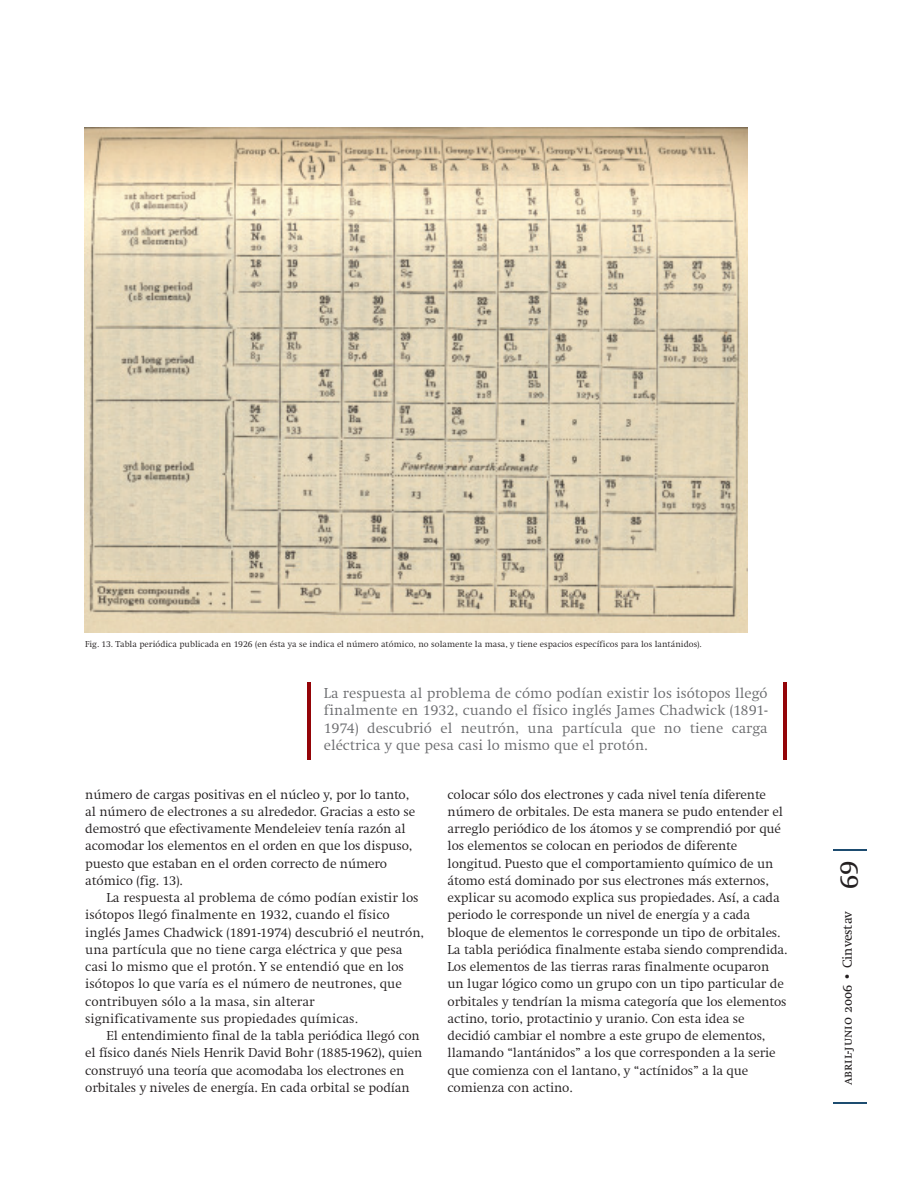
<style>
.page{position:relative;width:918px;height:1188px;background:#fff}
.page>*{position:absolute;margin:0;border:0;box-sizing:border-box;transform-origin:0 0}
.t1{font:300 15px/17.2px "Swift EF";color:#6c6d70;text-align:justify}
.t2{font:300 13.5px/17.2px "Swift EF";letter-spacing:-.01em;color:#231f20}
.t3{font:13.5px "Swift SCEF";color:#231f20}
.t4{font:300 9px "Swift EF";color:#231f20}
.s1{font-family:"Swift EF"}
.s2{font-family:"Swift EF";font-size:27px}
</style>
<div class="page">
<hr style="left:833px;top:1103px;width:34px;height:1px;background:#1d4c70">
<hr style="left:833px;top:849px;width:34px;height:2px;background:#1d4c70">
<img style="left:85px;top:128px;width:662px;height:504px">
<hr style="left:307px;top:682px;width:3px;height:78px;background:#940408">
<hr style="left:784px;top:682px;width:3px;height:78px;background:#940408">
<p class="t4" style="left:85px;top:641px;width:618px">Fig. 13. Tabla periódica publicada en 1926 (en ésta ya se indica el número atómico, no solamente la masa, y tiene espacios específicos para los lantánidos).</p>
<p class="t1" style="left:324px;top:686px;width:445px">La respuesta al problema de cómo podían existir los isótopos llegó finalmente en 1932, cuando el físico inglés James Chadwick (1891- 1974) descubrió el neutrón, una partícula que no tiene carga eléctrica y que pesa casi lo mismo que el protón.</p>
<p class="t2" style="left:85px;top:787px;width:331px">número de cargas positivas en el núcleo y, por lo tanto, al número de electrones a su alrededor. Gracias a esto se demostró que efectivamente Mendeleiev tenía razón al acomodar los elementos en el orden en que los dispuso, puesto que estaban en el orden correcto de número atómico (fig. 13).</p>
<p class="t2" style="left:85px;top:890px;width:340px;text-indent:21px">La respuesta al problema de cómo podían existir los isótopos llegó finalmente en 1932, cuando el físico inglés James Chadwick (1891-1974) descubrió el neutrón, una partícula que no tiene carga eléctrica y que pesa casi lo mismo que el protón. Y se entendió que en los isótopos lo que varía es el número de neutrones, que contribuyen sólo a la masa, sin alterar significativamente sus propiedades químicas.</p>
<p class="t2" style="left:85px;top:1028px;width:339px;text-indent:21px">El entendimiento final de la tabla periódica llegó con el físico danés Niels Henrik David Bohr (1885-1962), quien construyó una teoría que acomodaba los electrones en orbitales y niveles de energía. En cada orbital se podían</p>
<p class="t2" style="left:448px;top:787px;width:341px">colocar sólo dos electrones y cada nivel tenía diferente número de orbitales. De esta manera se pudo entender el arreglo periódico de los átomos y se comprendió por qué los elementos se colocan en periodos de diferente longitud. Puesto que el comportamiento químico de un átomo está dominado por sus electrones más externos, explicar su acomodo explica sus propiedades. Así, a cada periodo le corresponde un nivel de energía y a cada bloque de elementos le corresponde un tipo de orbitales.<br>La tabla periódica finalmente estaba siendo comprendida.<br>Los elementos de las tierras raras finalmente ocuparon un lugar lógico como un grupo con un tipo particular de orbitales y tendrían la misma categoría que los elementos actino, torio, protactinio y uranio. Con esta idea se decidió cambiar el nombre a este grupo de elementos, llamando “lantánidos” a los que corresponden a la serie que comienza con el lantano, y “actínidos” a la que comienza con actino.</p>
<p class="t3" style="left:839px;top:1085px;width:226px;rotate:-90deg">abril-junio 2006 <span class="s1">• Cinvestav</span> <span class="s2">69</span></p>
</div>
